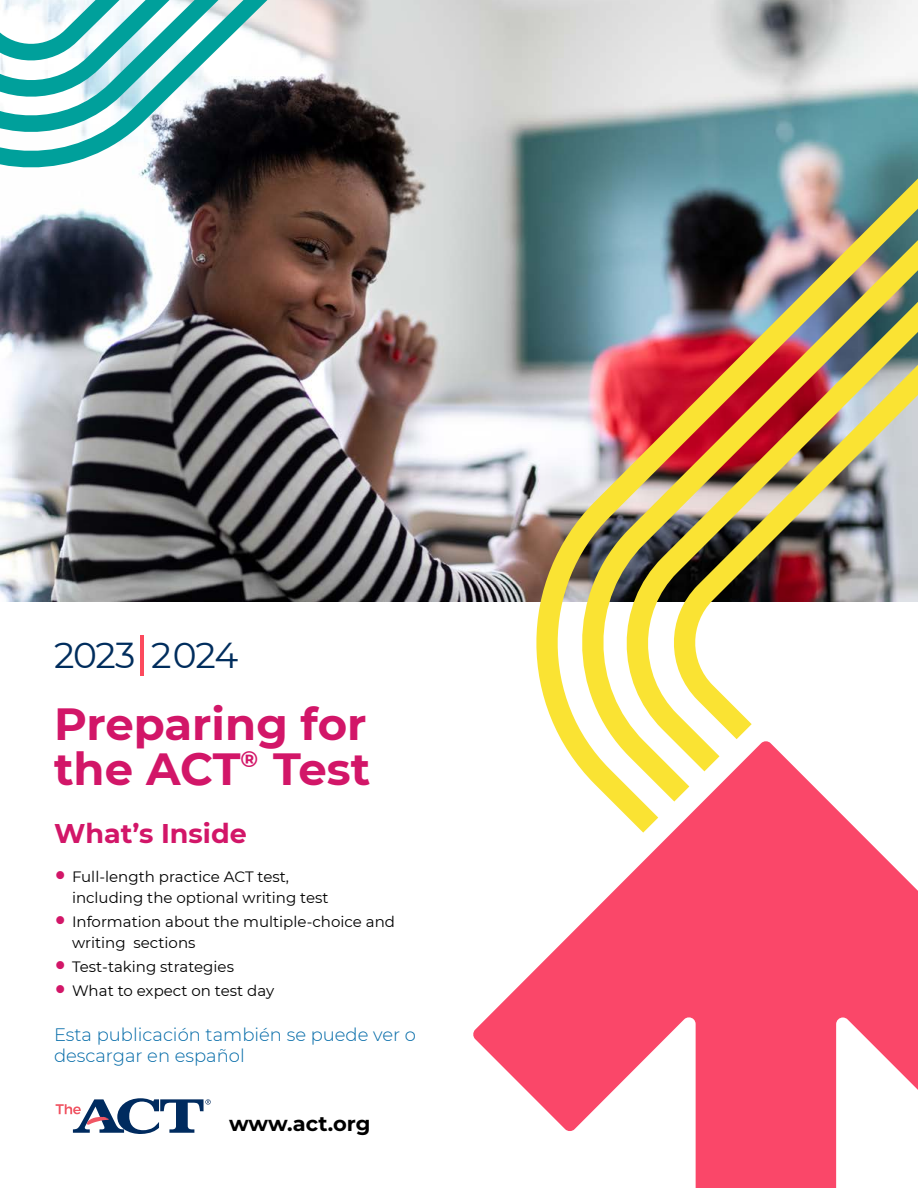
<style>
.page{position:relative;width:918px;height:1188px;background:#fff}
.page>*{position:absolute;margin:0;border:0;box-sizing:border-box;transform-origin:0 0}
.H1_Title{font:700 45px/45px "Montserrat";color:#d21668}
.Hi_Title_Date{font:36px "Montserrat";letter-spacing:-.035em;color:#002d5d}
.H2_Cover_Head{font:700 27px "Montserrat";color:#d21668}
.Cover_link{font:700 21px "Montserrat";letter-spacing:-.005em;color:#000}
.Cover_Spanish_Note{font:300 18px/21px "Montserrat";color:#0069a7}
.t1{font:15px/21px "Montserrat";color:#000}
.s1{font-size:54px;color:#fc4a5d}
</style>
<div class="page">
<img style="left:0;top:183px;width:517px;height:419px">
<svg style="left:56px;top:1098px;width:155px;height:36px"></svg>
<svg style="left:473px;top:833px;width:445px;height:355px;fill:#fa4769"></svg>
<img style="left:517px;top:0;width:401px;height:833px">
<svg style="left:0;top:0;width:565px;height:183px"></svg>
<h1 class="Hi_Title_Date" style="left:54px;top:630px;width:186px">2023<span class="s1">l</span>2024</h1>
<h1 class="H1_Title" style="left:54px;top:699px;width:318px">Preparing for the ACT<sup>®</sup> Test</h1>
<h2 class="H2_Cover_Head" style="left:54px;top:814px;width:194px">What’s Inside</h2>
<p class="t1" style="left:72px;top:866px;width:258px">Full-length practice ACT test, including the optional writing test</p>
<p class="t1" style="left:72px;top:911px;width:325px">Information about the multiple-choice and writing sections</p>
<p class="t1" style="left:72px;top:956px;width:164px">Test-taking strategies</p>
<p class="t1" style="left:72px;top:980px;width:204px">What to expect on test day</p>
<p class="Cover_Spanish_Note" style="left:54px;top:1024px;width:364px">Esta publicación también se puede ver o descargar en español</p>
<p class="Cover_link" style="left:229px;top:1108px;width:143px">www.act.org</p>
</div>
